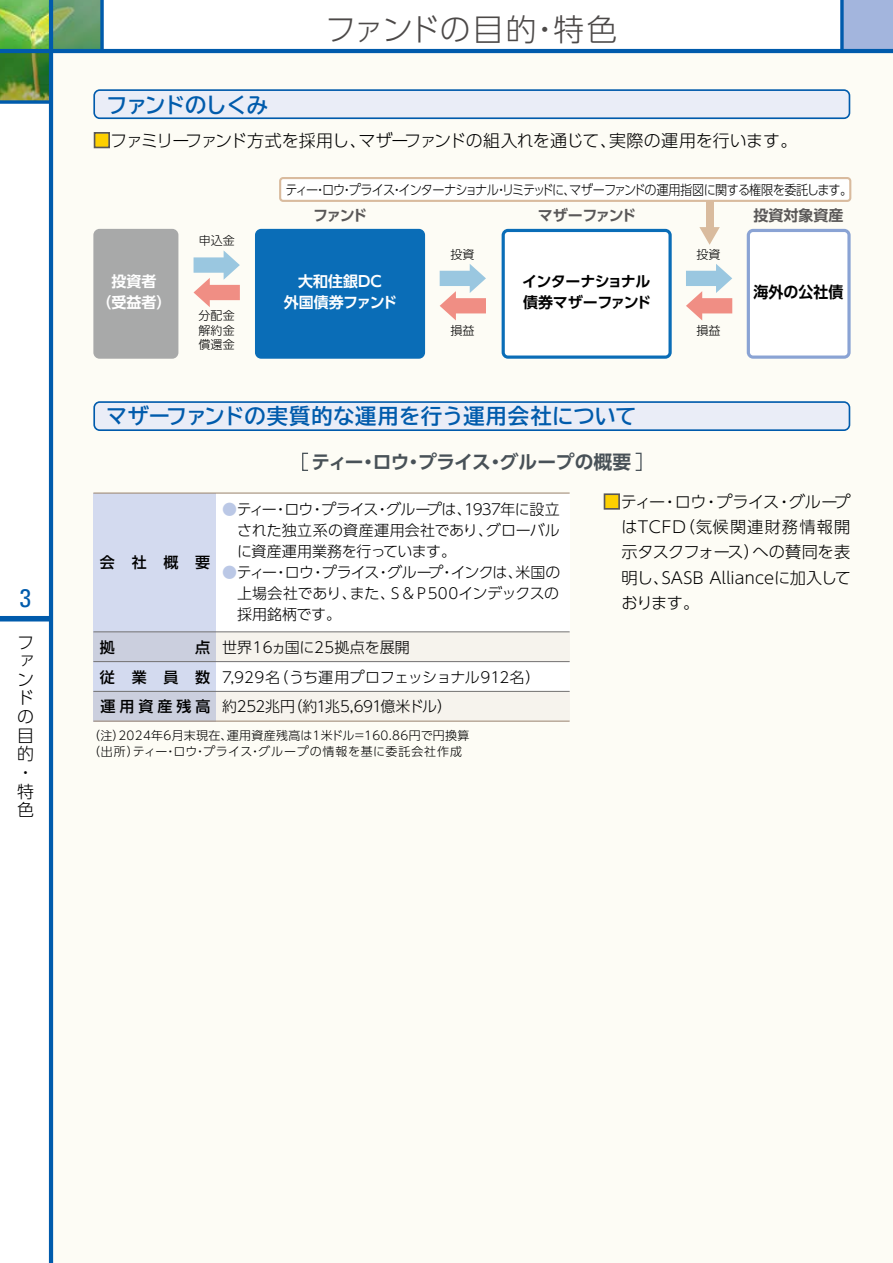
<style>
.page{position:relative;width:893px;height:1263px;background:#fff}
.page>*{position:absolute;margin:0;border:0;box-sizing:border-box;transform-origin:0 0}
.t1{font:300 30.75px "UD Shin Go Pro";letter-spacing:.005em;color:#4c4948}
.t2{font:condensed 25.5px "Univers LT Std";color:#005bac}
.t3{font:700 21.3px "TBUD Go Std";color:#005bac}
.t4{font:700 21.3px "TBUD Go Std";letter-spacing:-.04em;color:#005bac}
.t5{font:700 18.75px "UD Shin Go Pro De";letter-spacing:-.015em;color:#485157}
.t6{font:300 16.95px/18.6px "UD Shin Go Pro";letter-spacing:-.025em;color:#000}
.t7{font:300 16.2px/25.3px "UD Shin Go Pro";color:#000;text-align:justify}
.t8{font:700 15.75px "UD Shin Go Pro De";color:#000;scale:.95 1}
.t9{font:300 15px/21px "UD Shin Go Pro";letter-spacing:-.015em;color:#000;text-align:justify}
.t10{font:300 15px "UD Shin Go Pro";letter-spacing:-.05em;color:#000}
.t11{font:700 15px/21px "UD Shin Go Pro De";color:#fff;text-align:center}
.t12{font:700 15px/21px "UD Shin Go Pro De";letter-spacing:-.03em;color:#000}
.t13{font:300 15px "UD Shin Go Pro";letter-spacing:.02em;color:#000}
.t14{font:700 15px "UD Shin Go Pro De";letter-spacing:-.02em;color:#595757}
.t15{font:700 15px "UD Shin Go Pro De";letter-spacing:-.075em;color:#595757}
.t16{font:500 15px "UD Shin Go Pro";color:#000}
.t17{font:300 13.5px "UD Shin Go Pro";letter-spacing:-.075em;color:#000;scale:.9 1}
.t18{font:300 12px/14.4px "UD Shin Go Pro";letter-spacing:.025em;color:#000;text-align:justify}
.s1{color:#fdd000}
.s2{color:#bbc8e6}
.s3{font-weight:500}
.s4{font-size:16.95px;color:#fdd000}
</style>
<div class="page">
<img style="left:0;top:0;width:49px;height:49px">
<svg style="left:0;top:53px;width:49px;height:47px"></svg>
<svg style="left:53px;top:0;width:47px;height:49px"></svg>
<div style="left:51px;top:49px;width:842px;height:1214px;background:#fdfcf5"></div>
<div style="left:842px;top:0;width:51px;height:51px;background:#a3b5dd"></div>
<svg style="left:840px;top:0;width:4px;height:49px"></svg>
<div style="left:0;top:616px;width:51px;height:5px;background:#005bac"></div>
<hr style="left:49px;top:0;width:4px;height:1263px;background:#005bac">
<hr style="left:0;top:49px;width:893px;height:4px;background:#005bac">
<svg style="left:0;top:100px;width:49px;height:4px"></svg>
<svg style="left:100px;top:0;width:4px;height:49px"></svg>
<svg style="left:699px;top:227px;width:21px;height:18px"></svg>
<div style="left:706px;top:201px;width:7px;height:28px;background:#d9bb9e"></div>
<div style="left:280px;top:178px;width:570px;height:23px;background:#fff;border-radius:3px"></div>
<div style="left:279px;top:177px;width:572px;height:25px;border:2px solid #d9bb9e;border-radius:3px"></div>
<svg style="left:93px;top:89px;width:757px;height:30px"></svg>
<div style="left:94px;top:132px;width:16px;height:16px;border:2px solid #595757"></div>
<svg style="left:502px;top:229px;width:170px;height:130px"></svg>
<svg style="left:747px;top:229px;width:104px;height:130px"></svg>
<div style="left:93px;top:229px;width:85px;height:130px;background:#a8a9a9"></div>
<div style="left:255px;top:229px;width:170px;height:130px;background:#0a6db7"></div>
<svg style="left:194px;top:250px;width:46px;height:57px"></svg>
<svg style="left:440px;top:264px;width:46px;height:56px"></svg>
<svg style="left:686px;top:264px;width:46px;height:56px"></svg>
<svg style="left:93px;top:401px;width:757px;height:30px"></svg>
<div style="left:93px;top:493px;width:477px;height:228px;background:#fff"></div>
<div style="left:93px;top:493px;width:123px;height:228px;background:#d3daef"></div>
<svg style="left:93px;top:633px;width:477px;height:28px;fill:#f6f3ed"></svg>
<svg style="left:93px;top:692px;width:477px;height:29px;fill:#f6f3ed"></svg>
<hr style="left:93px;top:721px;width:477px;height:1px;background:#9d8771">
<hr style="left:93px;top:492px;width:477px;height:2px;background:#9d8771">
<div style="left:604px;top:493px;width:16px;height:17px;border:2px solid #595757"></div>
<div style="left:302px;top:453px;width:7px;height:18px;border:1px solid #485157"></div>
<div style="left:635px;top:453px;width:7px;height:18px;border:1px solid #485157"></div>
<hr style="left:93px;top:632px;width:477px;height:1px;background:#727171">
<hr style="left:93px;top:661px;width:477px;height:1px;background:#727171">
<hr style="left:93px;top:691px;width:477px;height:1px;background:#727171">
<hr style="left:892px;top:0;width:1px;height:51px;background:#2d74bb">
<h2 class="t2" style="left:20px;top:582px;width:13px">3</h2>
<p class="t6" style="left:17px;top:632px;width:18px">ファンドの目的・特色</p>
<h1 class="t1" style="left:325px;top:4px;width:294px">ファンドの目的・特色</h1>
<h3 class="t4" style="left:106px;top:87px;width:163px">ファンドのしくみ</h3>
<p class="t6" style="left:93px;top:130px;width:706px"><span class="s1">■</span>ファミリーファンド方式を採用し、マザーファンドの組入れを通じて、実際の運用を行います。</p>
<p class="t17" style="left:286px;top:179px;width:631px">ティー・ロウ・プライス・インターナショナル・リミテッドに、マザーファンドの運用指図に関する権限を委託します。</p>
<p class="t11" style="left:96px;top:270px;width:76px">投資者<br>（受益者）</p>
<p class="t18" style="left:199px;top:233px;width:37px">申込金</p>
<p class="t18" style="left:199px;top:308px;width:37px">分配金解約金償還金</p>
<p class="t14" style="left:313px;top:203px;width:55px">ファンド</p>
<p class="t11" style="left:284px;top:270px;width:115px">大和住銀DC<br>外国債券ファンド</p>
<p class="t18" style="left:450px;top:247px;width:25px">投資</p>
<p class="t18" style="left:450px;top:322px;width:25px">損益</p>
<p class="t15" style="left:538px;top:203px;width:100px">マザーファンド</p>
<p class="t12" style="left:522px;top:270px;width:130px">インターナショナル債券マザーファンド</p>
<h3 class="t3" style="left:106px;top:399px;width:532px">マザーファンドの実質的な運用を行う運用会社について</h3>
<p class="t5" style="left:312px;top:446px;width:321px">ティー・ロウ・プライス・グループの概要</p>
<p class="t18" style="left:697px;top:247px;width:25px">投資</p>
<p class="t18" style="left:697px;top:322px;width:25px">損益</p>
<p class="t14" style="left:753px;top:203px;width:91px">投資対象資産</p>
<p class="t8" style="left:754px;top:279px;width:96px">海外の公社債</p>
<p class="t16" style="left:100px;top:550px;width:112px">会社概要</p>
<p class="t9" style="left:237px;top:498px;width:324px;text-indent:-15px"><span class="s2">●</span>ティー・ロウ・プライス・グループは、1937年に設立された独立系の資産運用会社であり、グローバルに資産運用業務を行っています。</p>
<p class="t9" style="left:237px;top:561px;width:325px;text-indent:-15px"><span class="s2">●</span>ティー・ロウ・プライス・グループ・インクは、米国の上場会社であり、また、Ｓ＆Ｐ500インデックスの採用銘柄です。</p>
<p class="t16" style="left:100px;top:635px;width:16px">拠</p>
<p class="t13" style="left:195px;top:635px;width:216px"><span class="s3">点</span> 世界16ヵ国に25拠点を展開</p>
<p class="t9" style="left:100px;top:666px;width:442px"><span class="s3">従 業 員 数</span> 7,929名（うち運用プロフェッショナル912名）</p>
<p class="t10" style="left:100px;top:694px;width:353px"><span class="s3">運用資産残高</span> 約252兆円（約1兆5,691億米ドル）</p>
<p class="t18" style="left:88px;top:727px;width:383px;line-height:16.2px">（注）2024年6月末現在、運用資産残高は1米ドル＝160.86円で円換算（出所）ティー・ロウ・プライス・グループの情報を基に委託会社作成</p>
<p class="t7" style="left:621px;top:488px;width:231px;text-indent:-18px"><span class="s4">■</span>ティー・ロウ・プライス・グループはTCFD（気候関連財務情報開示タスクフォース）への賛同を表明し、SASB Allianceに加入しております。</p>
</div>
